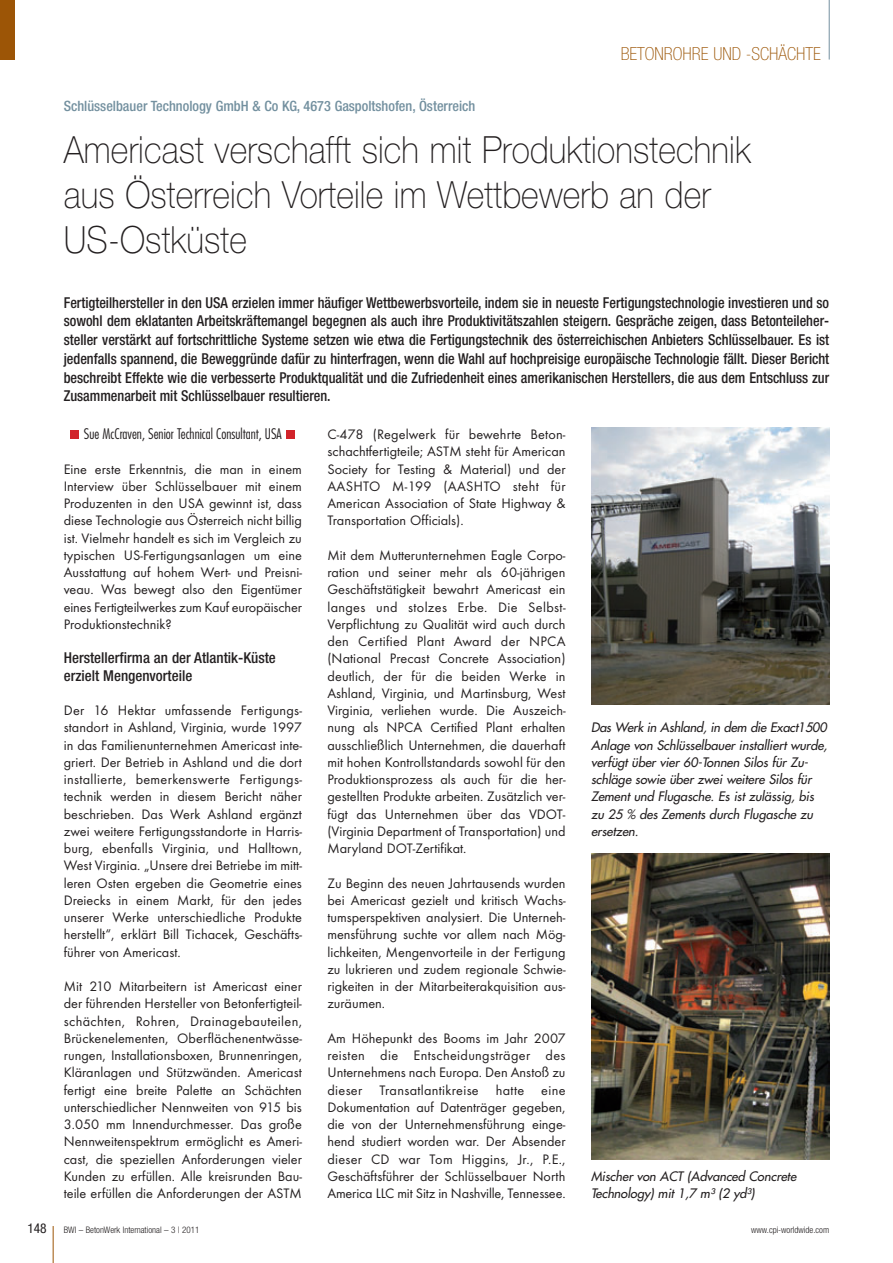
<style>
.page{position:relative;width:893px;height:1263px;background:#fff}
.page>*{position:absolute;margin:0;border:0;box-sizing:border-box;transform-origin:0 0}
.t1{font:100 37.5px/45px "Helvetica Neue";letter-spacing:.005em;color:#231f20;scale:.9 1}
.t2{font:100 condensed 18px "Helvetica Neue";color:#9c5506}
.t3{font:500 condensed 15px/18.8px "Helvetica Neue";color:#231f20;text-align:justify;scale:.95 1}
.t4{font:500 condensed 15px/17.2px "Helvetica Neue";color:#231f20}
.t5{font:14.25px/17.2px "Futura T";color:#231f20;text-align:justify}
.t6{font:500 condensed 14.25px "Helvetica Neue";color:#73909f}
.t7{font:300 condensed 14.25px "Futura";color:#231f20}
.t8{font:condensed 13.5px "Helvetica Neue";color:#231f20}
.t9{font:italic 12.75px/17.2px "Futura";letter-spacing:-.005em;color:#231f20}
.t10{font:300 condensed 9px "Helvetica Neue";color:#231f20}
</style>
<div class="page">
<hr style="left:53px;top:1226px;width:1px;height:37px;background:#9c5506">
<hr style="left:829px;top:0;width:1px;height:60px;background:#73909f">
<div style="left:0;top:0;width:15px;height:60px;background:#9c5506"></div>
<div style="left:71px;top:430px;width:8px;height:9px;background:#d1232a"></div>
<div style="left:287px;top:430px;width:8px;height:9px;background:#d1232a"></div>
<img style="left:591px;top:428px;width:238px;height:277px">
<img style="left:591px;top:853px;width:238px;height:307px">
<p class="t6" style="left:64px;top:101px;width:413px">Schlüsselbauer Technology GmbH &amp; Co KG, 4673 Gaspoltshofen, Österreich</p>
<p class="t2" style="left:621px;top:47px;width:202px">BETONROHRE UND -SCHÄCHTE</p>
<h1 class="t1" style="left:64px;top:130px;width:765px">Americast verschafft sich mit Produktionstechnik aus Österreich Vorteile im Wettbewerb an der<br>US-Ostküste</h1>
<p class="t3" style="left:64px;top:294px;width:807px">Fertigteilhersteller in den USA erzielen immer häufiger Wettbewerbsvorteile, indem sie in neueste Fertigungstechnologie investieren und so sowohl dem eklatanten Arbeitskräftemangel begegnen als auch ihre Produktivitätszahlen steigern. Gespräche zeigen, dass Betonteile her - steller verstärkt auf fortschrittliche Systeme setzen wie etwa die Fertigungstechnik des österreichischen Anbieters Schlüsselbauer. Es ist jedenfalls spannend, die Beweggründe dafür zu hinterfragen, wenn die Wahl auf hochpreisige europäische Technologie fällt. Dieser Bericht beschreibt Effekte wie die verbesserte Produktqualität und die Zufriedenheit eines amerikanischen Herstellers, die aus dem Entschluss zur Zusammenarbeit mit Schlüsselbauer resultieren.</p>
<p class="t7" style="left:84px;top:428px;width:199px">Sue McCraven, Senior Technical Consultant, USA</p>
<p class="t5" style="left:64px;top:461px;width:240px">Eine erste Erkenntnis, die man in einem Interview über Schlüsselbauer mit einem Produzenten in den USA gewinnt ist, dass diese Technologie aus Österreich nicht billig ist. Vielmehr handelt es sich im Vergleich zu typischen US-Fertigungsanlagen um eine Ausstattung auf hohem Wert- und Preis ni - veau. Was bewegt also den Eigentümer eines Fertigteilwerkes zum Kauf europäischer Produktionstechnik?</p>
<p class="t4" style="left:64px;top:651px;width:214px">Herstellerfirma an der Atlantik-Küste erzielt Mengenvorteile</p>
<p class="t5" style="left:64px;top:703px;width:240px">Der 16 Hektar umfassende Fertigungs - standort in Ashland, Virginia, wurde 1997 in das Familienunternehmen Americast inte&shy;griert. Der Betrieb in Ashland und die dort installierte, bemerkenswerte Fertigungs - technik werden in diesem Bericht näher beschrieben. Das Werk Ashland ergänzt zwei weitere Fertigungsstandorte in Harris - burg, ebenfalls Virginia, und Halltown, West Virginia. „Unsere drei Betriebe im mitt&shy;leren Osten ergeben die Geometrie eines Dreiecks in einem Markt, für den jedes unserer Werke unterschiedliche Produkte herstellt“, erklärt Bill Tichacek, Geschäfts - führer von Americast.</p>
<p class="t5" style="left:64px;top:979px;width:240px">Mit 210 Mitarbeitern ist Americast einer der führenden Hersteller von Betonfertig teil - schächten, Rohren, Drainagebauteilen, Brückenelementen, Oberflächenent wässe&shy;r un gen, Installationsboxen, Brunnenringen, Kläranlagen und Stützwänden. Americast fertigt eine breite Palette an Schächten unter schiedlicher Nennweiten von 915 bis 3.050 mm Innendurchmesser. Das große Nennweitenspektrum ermöglicht es Ameri - cast, die speziellen Anforderungen vieler Kunden zu erfüllen. Alle kreisrunden Bau - teile erfüllen die Anforderungen der ASTM</p>
<p class="t5" style="left:327px;top:427px;width:240px">C-478 (Regelwerk für bewehrte Beton - schachtfertigteile; ASTM steht für American Society for Testing &amp; Material) und der AASHTO M-199 (AASHTO steht für American Association of State Highway &amp; Transportation Officials).</p>
<p class="t5" style="left:327px;top:548px;width:240px">Mit dem Mutterunternehmen Eagle Cor po - ration und seiner mehr als 60-jährigen Geschäftstätigkeit bewahrt Americast ein langes und stolzes Erbe. Die Selbst-Verpflichtung zu Qualität wird auch durch den Certified Plant Award der NPCA (National Precast Concrete Association) deutlich, der für die beiden Werke in Ashland, Virginia, und Martinsburg, West Virginia, verliehen wurde. Die Aus zeich - nung als NPCA Certified Plant erhalten ausschließlich Unternehmen, die dauerhaft mit hohen Kontrollstandards sowohl für den Produktionsprozess als auch für die her - gestellten Produkte arbeiten. Zusätzlich ver&shy;fügt das Unternehmen über das VDOT-(Virginia Department of Transportation) und Maryland DOT-Zertifikat.</p>
<p class="t5" style="left:327px;top:875px;width:240px">Zu Beginn des neuen Jahrtausends wurden bei Americast gezielt und kritisch Wachs - tumsperspektiven analysiert. Die Unterneh - mens führung suchte vor allem nach Mög - lich keiten, Mengenvorteile in der Fertigung zu lukrieren und zudem regionale Schwie - rig keiten in der Mitarbeiterakquisition aus - zuräumen.</p>
<p class="t5" style="left:327px;top:1031px;width:240px">Am Höhepunkt des Booms im Jahr 2007 reisten die Entscheidungsträger des Unternehmens nach Europa. Den An stoß zu dieser Transatlantikreise hatte eine Dokumentation auf Datenträger gegeben, die von der Unternehmensführung einge&shy;hend studiert worden war. Der Absender dieser CD war Tom Higgins, Jr., P.E., Geschäftsführer der Schlüsselbauer North America LLC mit Sitz in Nashville, Tennessee.</p>
<p class="t9" style="left:591px;top:720px;width:240px">Das Werk in Ashland, in dem die Exact1500<br>Anlage von Schlüsselbauer installiert wurde, verfügt über vier 60-Tonnen Silos für Zu - schläge sowie über zwei weitere Silos für Zement und Flugasche. Es ist zulässig, bis zu 25 % des Zements durch Flugasche zu ersetzen.</p>
<p class="t9" style="left:591px;top:1168px;width:209px">Mischer von ACT (Advanced Concrete<br>Technology) mit 1,7 m³ (2 yd³)</p>
<p class="t8" style="left:28px;top:1223px;width:21px">148</p>
<p class="t10" style="left:64px;top:1226px;width:137px">BWI – BetonWerk International – 3 | 2011</p>
<p class="t10" style="left:751px;top:1226px;width:79px">www.cpi-worldwide.com</p>
</div>
